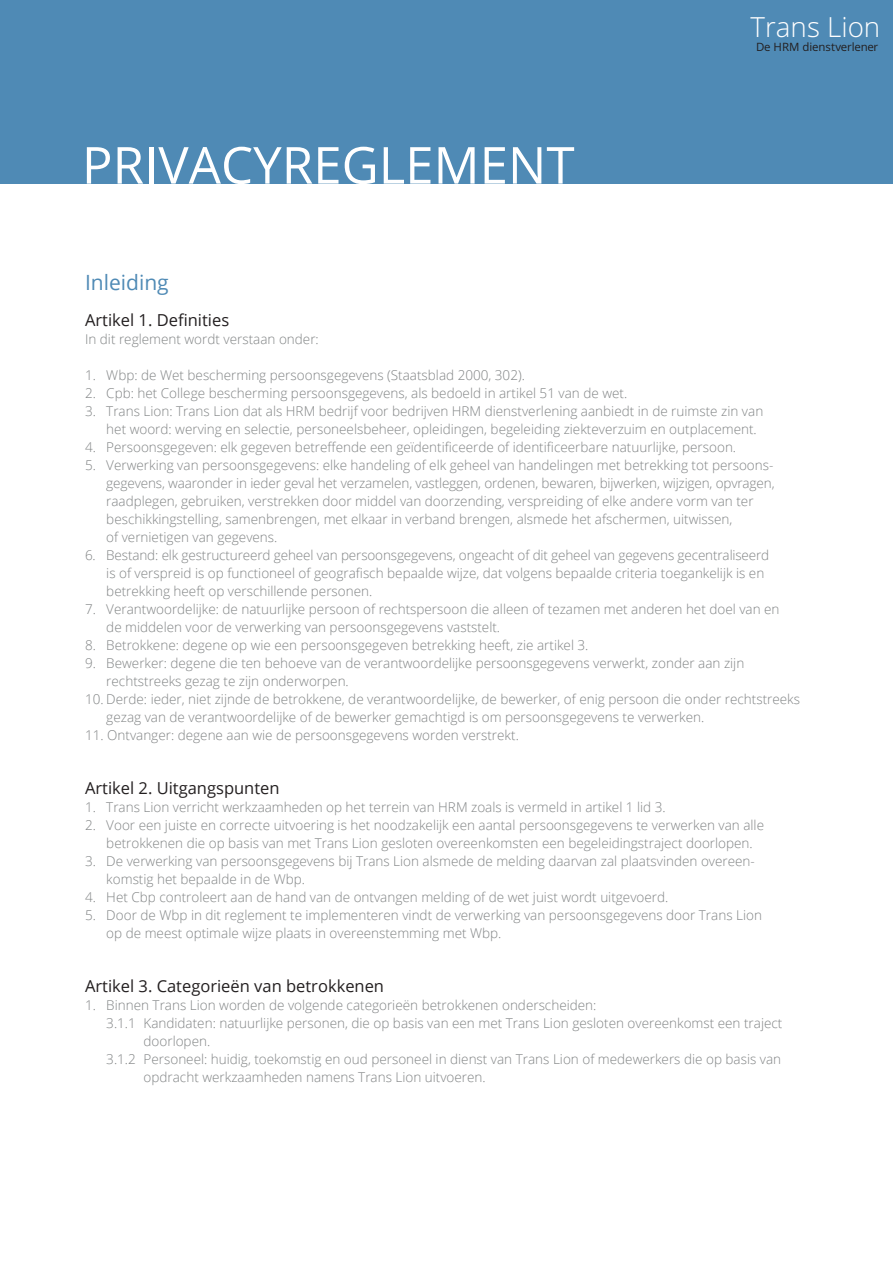
<style>
.page{position:relative;width:893px;height:1263px;background:#fff}
.page>*{position:absolute;margin:0;border:0;box-sizing:border-box;transform-origin:0 0}
.t1{font:51px "Open Sans";color:#fff}
.t2{font:300 27.75px "Open Sans";color:#fff}
.t3{font:21px "Open Sans";color:#4f8ab5}
.t4{font:16.5px "Open Sans";color:#231f20}
.t5{font:300 13.5px/18px "Open Sans";color:#808384}
.t6{font:11.4px "Open Sans";letter-spacing:-.02em;color:#231f20}
</style>
<div class="page">
<div style="left:0;top:0;width:893px;height:183px;background:#4f8ab5"></div>
<h1 class="t1" style="left:82px;top:130px;width:494px">PRIVACYREGLEMENT</h1>
<h2 class="t2" style="left:750px;top:8px;width:131px">Trans Lion</h2>
<p class="t6" style="left:756px;top:39px;width:124px">De HRM dienstverlener</p>
<h3 class="t3" style="left:85px;top:268px;width:85px">Inleiding</h3>
<p class="t4" style="left:85px;top:309px;width:146px">Artikel 1. Definities</p>
<p class="t5" style="left:85px;top:330px;width:235px">In dit reglement wordt verstaan onder:</p>
<p class="t5" style="left:85px;top:366px;width:441px">1. Wbp: de Wet bescherming persoonsgegevens (Staatsblad 2000, 302).</p>
<p class="t5" style="left:85px;top:384px;width:544px">2. Cpb: het College bescherming persoonsgegevens, als bedoeld in artikel 51 van de wet.</p>
<p class="t5" style="left:106px;top:402px;width:658px;text-indent:-21px">3. Trans Lion: Trans Lion dat als HRM bedrijf voor bedrijven HRM dienstverlening aanbiedt in de ruimste zin van het woord: werving en selectie, personeelsbeheer, opleidingen, begeleiding ziekteverzuim en outplacement.</p>
<p class="t5" style="left:85px;top:438px;width:653px">4. Persoonsgegeven: elk gegeven betreffende een geïdentificeerde of identificeerbare natuurlijke, persoon.</p>
<p class="t5" style="left:106px;top:456px;width:670px;text-indent:-21px">5. Verwerking van persoonsgegevens: elke handeling of elk geheel van handelingen met betrekking tot persoons&shy;gegevens, waaronder in ieder geval het verzamelen, vastleggen, ordenen, bewaren, bijwerken, wijzigen, opvragen, raadplegen, gebruiken, verstrekken door middel van doorzending, verspreiding of elke andere vorm van ter beschikkingstelling, samenbrengen, met elkaar in verband brengen, alsmede het afschermen, uitwissen,<br>of vernietigen van gegevens.</p>
<p class="t5" style="left:106px;top:546px;width:664px;text-indent:-21px">6. Bestand: elk gestructureerd geheel van persoonsgegevens, ongeacht of dit geheel van gegevens gecentraliseerd is of verspreid is op functioneel of geografisch bepaalde wijze, dat volgens bepaalde criteria toegankelijk is en betrekking heeft op verschillende personen.</p>
<p class="t5" style="left:106px;top:600px;width:675px;text-indent:-21px">7. Verantwoordelijke: de natuurlijke persoon of rechtspersoon die alleen of tezamen met anderen het doel van en de middelen voor de verwerking van persoonsgegevens vaststelt.</p>
<p class="t5" style="left:85px;top:636px;width:505px">8. Betrokkene: degene op wie een persoonsgegeven betrekking heeft, zie artikel 3.</p>
<p class="t5" style="left:106px;top:654px;width:639px;text-indent:-21px">9. Bewerker: degene die ten behoeve van de verantwoordelijke persoonsgegevens verwerkt, zonder aan zijn rechtstreeks gezag te zijn onderworpen.</p>
<p class="t5" style="left:106px;top:690px;width:695px;text-indent:-21px">10. Derde: ieder, niet zijnde de betrokkene, de verantwoordelijke, de bewerker, of enig persoon die onder rechtstreeks gezag van de verantwoordelijke of de bewerker gemachtigd is om persoonsgegevens te verwerken.</p>
<p class="t5" style="left:85px;top:726px;width:435px">11. Ontvanger: degene aan wie de persoonsgegevens worden verstrekt.</p>
<p class="t4" style="left:85px;top:777px;width:196px">Artikel 2. Uitgangspunten</p>
<p class="t5" style="left:85px;top:798px;width:582px">1. Trans Lion verricht werkzaamheden op het terrein van HRM zoals is vermeld in artikel 1 lid 3.</p>
<p class="t5" style="left:106px;top:816px;width:659px;text-indent:-21px">2. Voor een juiste en correcte uitvoering is het noodzakelijk een aantal persoonsgegevens te verwerken van alle betrokkenen die op basis van met Trans Lion gesloten overeenkomsten een begeleidingstraject doorlopen.</p>
<p class="t5" style="left:106px;top:852px;width:650px;text-indent:-21px">3. De verwerking van persoonsgegevens bij Trans Lion alsmede de melding daarvan zal plaatsvinden overeen&shy;komstig het bepaalde in de Wbp.</p>
<p class="t5" style="left:85px;top:888px;width:585px">4. Het Cbp controleert aan de hand van de ontvangen melding of de wet juist wordt uitgevoerd.</p>
<p class="t5" style="left:106px;top:906px;width:657px;text-indent:-21px">5. Door de Wbp in dit reglement te implementeren vindt de verwerking van persoonsgegevens door Trans Lion op de meest optimale wijze plaats in overeenstemming met Wbp.</p>
<p class="t4" style="left:85px;top:975px;width:301px">Artikel 3. Categorieën van betrokkenen</p>
<p class="t5" style="left:85px;top:996px;width:513px">1. Binnen Trans Lion worden de volgende categorieën betrokkenen onderscheiden:</p>
<p class="t5" style="left:106px;top:1014px;width:678px">3.1.1 Kandidaten: natuurlijke personen, die op basis van een met Trans Lion gesloten overeenkomst een traject</p>
<p class="t5" style="left:144px;top:1032px;width:68px">doorlopen.</p>
<p class="t5" style="left:106px;top:1050px;width:676px">3.1.2 Personeel: huidig, toekomstig en oud personeel in dienst van Trans Lion of medewerkers die op basis van</p>
<p class="t5" style="left:144px;top:1068px;width:344px">opdracht werkzaamheden namens Trans Lion uitvoeren.</p>
</div>
